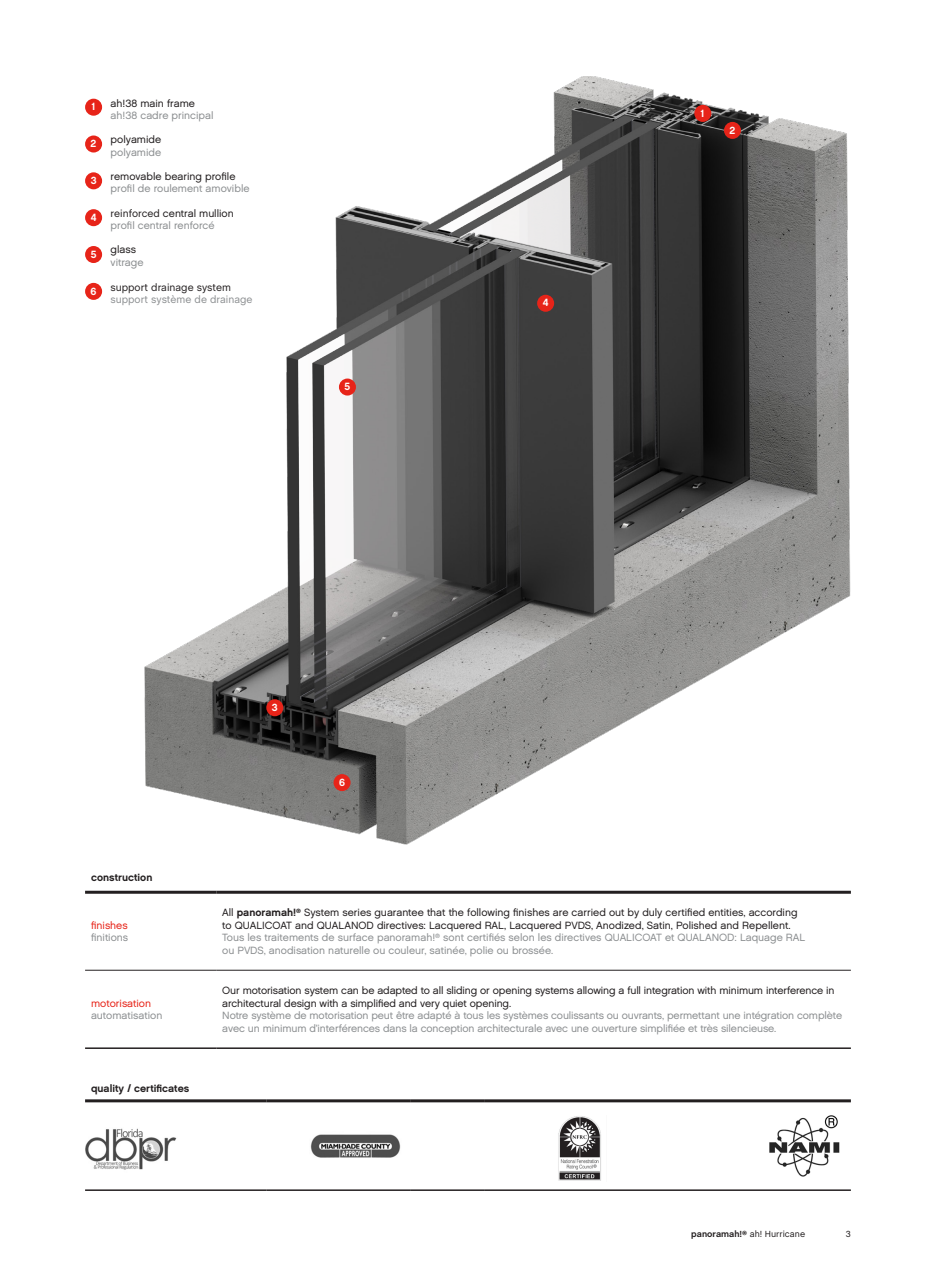
<style>
.page{position:relative;width:936px;height:1276px;background:#fff}
.page>*{position:absolute;margin:0;border:0;box-sizing:border-box;transform-origin:0 0}
.t1{font:10.5px/12.6px "Chalet London Nineteen Sixty";color:#231f20}
.t2{font:10.5px/12.6px "Chalet London Nineteen Sixty";letter-spacing:-.01em;color:#8c8f91}
.t3{font:10.5px/12.6px "Chalet";color:#8c8f91}
.t4{font:10.5px "Chalet New York Nineteen Sixty";color:#231f20}
.t5{font:10.5px "Chalet London Nineteen Sixty";color:#e72419}
.t6{font:10.5px "Chalet New York Nineteen Sixty";color:#fff}
.t7{font:9px "Chalet";color:#231f20}
.s1{color:#231f20}
.s2{color:#8c8f91}
.s3{font-family:"Chalet"}
.s4{font-family:"Chalet New York Nineteen Sixty"}
.s5{font-weight:700}
</style>
<div class="page">
<img style="left:85px;top:77px;width:765px;height:817px">
<div style="left:694px;top:105px;width:17px;height:17px;background:#e72419;border-radius:50%"></div>
<div style="left:724px;top:122px;width:17px;height:17px;background:#e72419;border-radius:50%"></div>
<div style="left:266px;top:699px;width:17px;height:17px;background:#e72419;border-radius:50%"></div>
<div style="left:537px;top:295px;width:17px;height:17px;background:#e72419;border-radius:50%"></div>
<div style="left:339px;top:378px;width:17px;height:17px;background:#e72419;border-radius:50%"></div>
<div style="left:333px;top:774px;width:17px;height:17px;background:#e72419;border-radius:50%"></div>
<hr style="left:85px;top:970px;width:131px;height:1px;background:#231f20">
<hr style="left:216px;top:970px;width:634px;height:1px;background:#231f20">
<hr style="left:85px;top:890px;width:131px;height:3px;background:#231f20">
<hr style="left:216px;top:890px;width:634px;height:3px;background:#231f20">
<hr style="left:85px;top:1047px;width:131px;height:2px;background:#231f20">
<hr style="left:216px;top:1047px;width:634px;height:2px;background:#231f20">
<div style="left:85px;top:99px;width:17px;height:17px;background:#e72419;border-radius:50%"></div>
<div style="left:85px;top:135px;width:17px;height:17px;background:#e72419;border-radius:50%"></div>
<div style="left:85px;top:172px;width:17px;height:17px;background:#e72419;border-radius:50%"></div>
<div style="left:85px;top:209px;width:17px;height:17px;background:#e72419;border-radius:50%"></div>
<div style="left:85px;top:246px;width:17px;height:17px;background:#e72419;border-radius:50%"></div>
<div style="left:85px;top:283px;width:17px;height:17px;background:#e72419;border-radius:50%"></div>
<img style="left:85px;top:1128px;width:92px;height:42px">
<img style="left:310px;top:1134px;width:91px;height:24px">
<img style="left:769px;top:1115px;width:71px;height:62px">
<img style="left:558px;top:1116px;width:43px;height:65px">
<hr style="left:85px;top:1189px;width:181px;height:2px;background:#231f20">
<hr style="left:266px;top:1189px;width:145px;height:2px;background:#231f20">
<hr style="left:411px;top:1189px;width:74px;height:2px;background:#231f20">
<hr style="left:485px;top:1189px;width:365px;height:2px;background:#231f20">
<hr style="left:85px;top:1099px;width:181px;height:3px;background:#231f20">
<hr style="left:266px;top:1099px;width:145px;height:3px;background:#231f20">
<hr style="left:411px;top:1099px;width:74px;height:3px;background:#231f20">
<hr style="left:485px;top:1099px;width:365px;height:3px;background:#231f20">
<p class="t6" style="left:91px;top:100px;width:6px">1</p>
<p class="t2" style="left:111px;top:97px;width:105px"><span class="s1">ah!38 main frame </span>ah!38 cadre principal</p>
<p class="t6" style="left:91px;top:137px;width:7px">2</p>
<p class="t1" style="left:111px;top:133px;width:52px">polyamide <span class="s2">polyamide</span></p>
<p class="t6" style="left:91px;top:174px;width:7px">3</p>
<p class="t2" style="left:111px;top:170px;width:140px"><span class="s1">removable bearing profile </span>profil de roulement amovible</p>
<p class="t6" style="left:91px;top:211px;width:7px">4</p>
<p class="t1" style="left:111px;top:207px;width:125px"><span class="s3">reinforced</span> central mullion</p>
<p class="t2" style="left:111px;top:219px;width:105px">profil central renforcé</p>
<p class="t6" style="left:91px;top:247px;width:7px">5</p>
<p class="t1" style="left:111px;top:243px;width:27px">glass</p>
<p class="t2" style="left:111px;top:256px;width:34px">vitrage</p>
<p class="t6" style="left:91px;top:284px;width:7px">6</p>
<p class="t3" style="left:111px;top:281px;width:143px"><span class="s1">support drainage system </span>support système de drainage</p>
<p class="t6" style="left:344px;top:380px;width:7px">5</p>
<p class="t4" style="left:91px;top:870px;width:63px">construction</p>
<p class="t6" style="left:272px;top:700px;width:7px">3</p>
<p class="t6" style="left:339px;top:775px;width:7px">6</p>
<p class="t6" style="left:542px;top:296px;width:7px">4</p>
<p class="t6" style="left:700px;top:106px;width:6px">1</p>
<p class="t6" style="left:729px;top:123px;width:7px">2</p>
<p class="t5" style="left:91px;top:919px;width:38px">finishes</p>
<p class="t2" style="left:91px;top:931px;width:39px">finitions</p>
<p class="t5" style="left:91px;top:996px;width:62px">motorisation</p>
<p class="t2" style="left:91px;top:1009px;width:73px">automatisation</p>
<p class="t4" style="left:91px;top:1081px;width:100px">quality / certificates</p>
<p class="t1" style="left:222px;top:906px;width:584px">All <span class="s4">panoramah!</span><sup>®</sup> System series guarantee that the following finishes are carried out by duly certified entities, according to QUALICOAT and QUALANOD directives: Lacquered RAL, Lacquered PVDS, Anodized, Satin, Polished and Repellent.<br><span class="s2">Tous les traitements de surface panoramah!</span><sup>®</sup> <span class="s2">sont certifiés selon les directives QUALICOAT et QUALANOD: Laquage RAL ou PVDS, anodisation naturelle ou couleur, satinée, polie ou brossée.</span></p>
<p class="t1" style="left:222px;top:984px;width:614px">Our motorisation system can be adapted to all sliding or opening systems allowing a full integration with minimum interference in architectural design with a simplified and very quiet opening.</p>
<p class="t2" style="left:222px;top:1009px;width:621px">Notre système de motorisation peut être adapté à tous les systèmes coulissants ou ouvrants, permettant une intégration complète avec un minimum d’interférences dans la conception architecturale avec une ouverture simplifiée et très silencieuse.</p>
<p class="t7" style="left:691px;top:1228px;width:115px"><span class="s5">panoramah!®</span> ah! Hurricane</p>
<p class="t7" style="left:845px;top:1228px;width:7px">3</p>
</div>
